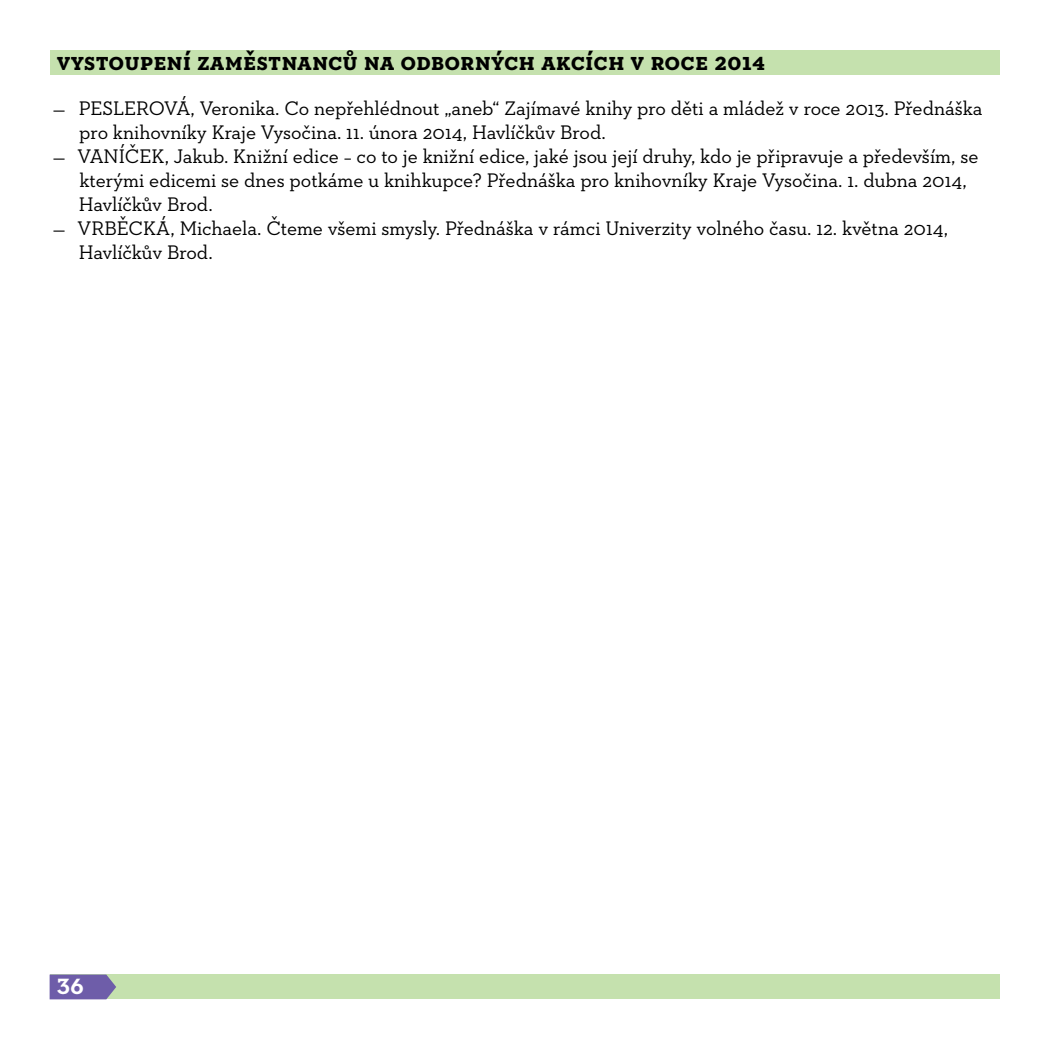
<style>
.page{position:relative;width:1049px;height:1049px;background:#fff}
.page>*{position:absolute;margin:0;border:0;box-sizing:border-box;transform-origin:0 0}
.t1{font:700 25px "Neutraface Slab Text";color:#000}
.t2{font:700 22.5px "Neutraface Slab Text";color:#fff}
.t3{font:20px/24px "Neutraface Slab Text";letter-spacing:-.005em;color:#000}
</style>
<div class="page">
<div style="left:50px;top:50px;width:949px;height:24px;background:#c5e1ae"></div>
<div style="left:50px;top:974px;width:949px;height:25px;background:#c5e1ae"></div>
<svg style="left:50px;top:974px;width:66px;height:25px;background:#7569a9"></svg>
<p class="t1" style="left:57px;top:45px;width:710px">vystoupení zaměstnanců na odborných akcích v roce 2014</p>
<p class="t3" style="left:79px;top:96px;width:905px;text-indent:-26px">— PESLEROVÁ, Veronika. Co nepřehlédnout „aneb“ Zajímavé knihy pro děti a mládež v roce 2013. Přednáška pro knihovníky Kraje Vysočina. 11. února 2014, Havlíčkův Brod.</p>
<p class="t3" style="left:79px;top:144px;width:901px;text-indent:-26px">— VANÍČEK, Jakub. Knižní edice – co to je knižní edice, jaké jsou její druhy, kdo je připravuje a především, se kterými edicemi se dnes potkáme u knihkupce? Přednáška pro knihovníky Kraje Vysočina. 1. dubna 2014,<br>Havlíčkův Brod.</p>
<p class="t3" style="left:79px;top:216px;width:871px;text-indent:-26px">— VRBĚCKÁ, Michaela. Čteme všemi smysly. Přednáška v rámci Univerzity volného času. 12. května 2014,<br>Havlíčkův Brod.</p>
<p class="t2" style="left:57px;top:972px;width:28px">36</p>
</div>
